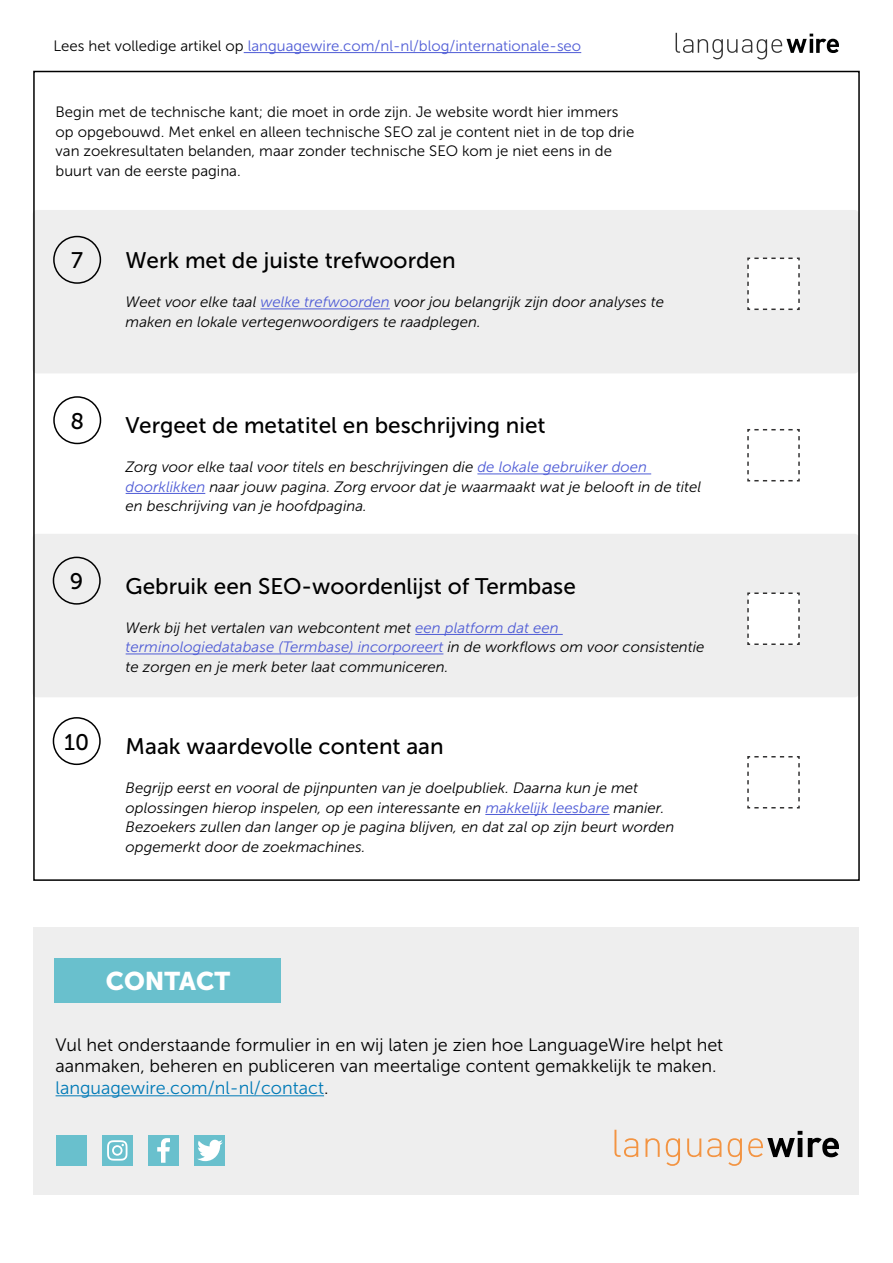
<style>
.page{position:relative;width:893px;height:1263px;background:#fff}
.page>*{position:absolute;margin:0;border:0;box-sizing:border-box;transform-origin:0 0}
.t1{font:25.5px "Museo Sans 900";color:#fff}
.t2{font:22.5px "Museo Sans 500";color:#000}
.t3{font:18px/21.6px "Museo Sans 300";color:#000}
.t4{font:italic 15px/19.5px "Museo Sans 300";color:#000}
.t5{font:15px/19.5px "Museo Sans 300";color:#000}
.t6{font:15px "Museo Sans 300";color:#4f5cd6}
.s1{color:#000}
.s2{color:#4f5cd6}
.s3{color:#007ab7}
</style>
<div class="page">
<div style="left:33px;top:927px;width:825px;height:268px;background:#eee"></div>
<div style="left:56px;top:1135px;width:30px;height:31px;background:#69c0cd"></div>
<div style="left:148px;top:1135px;width:31px;height:31px;background:#69c0cd"></div>
<svg style="left:157px;top:1138px;width:13px;height:25px"></svg>
<div style="left:194px;top:1135px;width:31px;height:31px;background:#69c0cd"></div>
<svg style="left:197px;top:1140px;width:26px;height:21px"></svg>
<hr style="left:56px;top:1095px;width:268px;height:1px;background:#007ab7">
<div style="left:55px;top:958px;width:226px;height:45px;background:#69c0cd"></div>
<div style="left:102px;top:1135px;width:31px;height:31px;background:#69c0cd"></div>
<svg style="left:107px;top:1140px;width:20px;height:20px"></svg>
<hr style="left:244px;top:52px;width:337px;height:1px;background:#4f5cd6">
<svg style="left:676px;top:33px;width:163px;height:26px"></svg>
<div style="left:32px;top:210px;width:827px;height:163px;background:#eee;border-radius:4px"></div>
<div style="left:32px;top:534px;width:827px;height:163px;background:#eee;border-radius:4px"></div>
<svg style="left:747px;top:756px;width:53px;height:53px"></svg>
<svg style="left:747px;top:257px;width:53px;height:53px;background:#f3f3f3"></svg>
<svg style="left:747px;top:592px;width:53px;height:53px;background:#f3f3f3"></svg>
<svg style="left:747px;top:429px;width:53px;height:53px"></svg>
<hr style="left:260px;top:308px;width:130px;height:1px;background:#4f5cd6">
<hr style="left:477px;top:473px;width:174px;height:1px;background:#4f5cd6">
<hr style="left:126px;top:493px;width:79px;height:1px;background:#4f5cd6">
<hr style="left:415px;top:634px;width:148px;height:1px;background:#4f5cd6">
<hr style="left:126px;top:653px;width:317px;height:1px;background:#4f5cd6">
<hr style="left:485px;top:814px;width:125px;height:1px;background:#4f5cd6">
<svg style="left:614px;top:1130px;width:24px;height:27px"></svg>
<svg style="left:645px;top:1138px;width:15px;height:19px"></svg>
<svg style="left:666px;top:1138px;width:14px;height:28px"></svg>
<svg style="left:687px;top:1138px;width:14px;height:19px"></svg>
<svg style="left:707px;top:1138px;width:14px;height:19px"></svg>
<svg style="left:728px;top:1138px;width:14px;height:28px"></svg>
<svg style="left:748px;top:1131px;width:54px;height:26px"></svg>
<svg style="left:808px;top:1138px;width:31px;height:19px"></svg>
<div style="left:53px;top:236px;width:48px;height:48px;border:2px solid #000;border-radius:50%"></div>
<div style="left:53px;top:396px;width:48px;height:48px;border:2px solid #000;border-radius:50%"></div>
<div style="left:53px;top:557px;width:48px;height:48px;border:2px solid #000;border-radius:50%"></div>
<div style="left:53px;top:717px;width:48px;height:48px;border:2px solid #000;border-radius:50%"></div>
<p class="t6" style="left:53px;top:38px;width:529px"><span class="s1">Lees het volledige artikel op</span> languagewire.com/nl-nl/blog/internationale-seo</p>
<p class="t5" style="left:56px;top:103px;width:580px">Begin met de technische kant; die moet in orde zijn. Je website wordt hier immers op opgebouwd. Met enkel en alleen technische SEO zal je content niet in de top drie van zoekresultaten belanden, maar zonder technische SEO kom je niet eens in de buurt van de eerste pagina.</p>
<h2 class="t2" style="left:71px;top:248px;width:13px">7</h2>
<h2 class="t2" style="left:126px;top:248px;width:332px">Werk met de juiste trefwoorden</h2>
<p class="t4" style="left:126px;top:293px;width:540px">Weet voor elke taal <span class="s2">welke trefwoorden</span> voor jou belangrijk zijn door analyses te maken en lokale vertegenwoordigers te raadplegen.</p>
<h2 class="t2" style="left:70px;top:409px;width:15px">8</h2>
<h2 class="t2" style="left:126px;top:413px;width:421px">Vergeet de metatitel en beschrijving niet</h2>
<p class="t4" style="left:126px;top:458px;width:577px">Zorg voor elke taal voor titels en beschrijvingen die <span class="s2">de lokale gebruiker doen doorklikken</span> naar jouw pagina. Zorg ervoor dat je waarmaakt wat je belooft in de titel en beschrijving van je hoofdpagina.</p>
<h2 class="t2" style="left:70px;top:569px;width:15px">9</h2>
<h2 class="t2" style="left:126px;top:574px;width:452px">Gebruik een SEO-woordenlijst of Termbase</h2>
<p class="t4" style="left:126px;top:618px;width:580px">Werk bij het vertalen van webcontent met <span class="s2">een platform dat een terminologiedatabase (Termbase) incorporeert</span> in de workflows om voor consistentie te zorgen en je merk beter laat communiceren.</p>
<h2 class="t2" style="left:64px;top:729px;width:27px">10</h2>
<h2 class="t2" style="left:126px;top:734px;width:320px">Maak waardevolle content aan</h2>
<p class="t4" style="left:126px;top:779px;width:550px">Begrijp eerst en vooral de pijnpunten van je doelpubliek. Daarna kun je met oplossingen hierop inspelen, op een interessante en <span class="s2">makkelijk leesbare</span> manier.<br>Bezoekers zullen dan langer op je pagina blijven, en dat zal op zijn beurt worden opgemerkt door de zoekmachines.</p>
<h1 class="t1" style="left:106px;top:966px;width:126px">CONTACT</h1>
<p class="t3" style="left:56px;top:1034px;width:669px">Vul het onderstaande formulier in en wij laten je zien hoe LanguageWire helpt het aanmaken, beheren en publiceren van meertalige content gemakkelijk te maken. <span class="s3">languagewire.com/nl-nl/contact</span>.</p>
</div>
